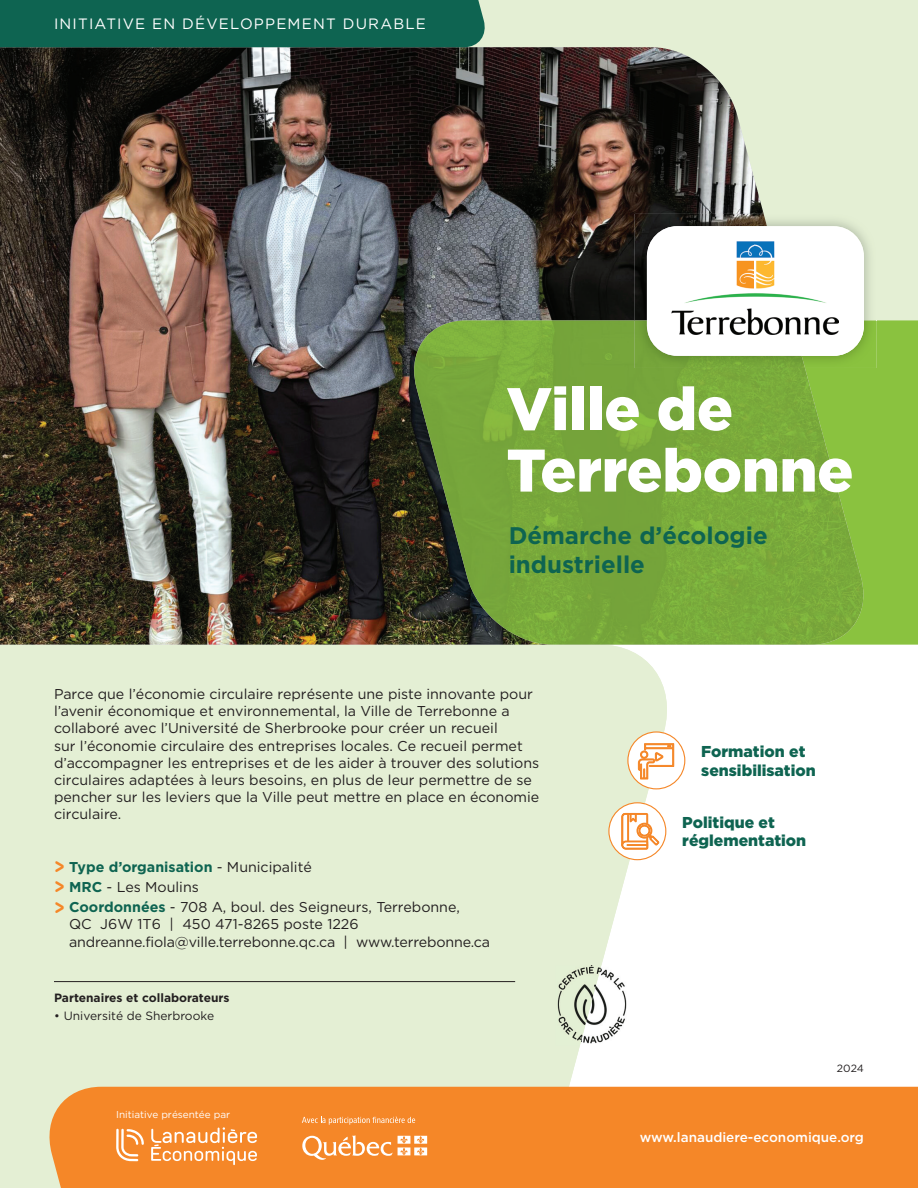
<style>
.page{position:relative;width:918px;height:1188px;background:#fff}
.page>*{position:absolute;margin:0;border:0;box-sizing:border-box;transform-origin:0 0}
.t1{font:900 60px/61.5px "Gotham HTF";letter-spacing:-.005em;color:#fff}
.t2{font:700 24px/28.8px "Gotham HTF";color:#0e6451}
.t3{font:900 15.75px/18.9px "Gotham HTF";color:#0e6451}
.t4{font:15px "Gotham HTF";letter-spacing:.08em;color:#fff}
.t5{font:14.25px/17.1px "Gotham HTF";color:#231f20}
.t6{font:500 13.5px "Gotham HTF";color:#fff}
.t7{font:700 12px "Gotham HTF";color:#231f20}
.t8{font:12px "Gotham HTF";color:#231f20}
.t9{font:10.5px "Gotham HTF";color:#231f20}
.t10{font:10.05px "Gotham HTF";color:#fff}
.s1{font-family:"Gotham Rounded";font-weight:700;font-size:21px;color:#f58728}
.s2{font-weight:700;color:#0e6451}
</style>
<div class="page">
<div style="left:0;top:645px;width:677px;height:543px;background:#e4efd4"></div>
<div style="left:0;top:0;width:918px;height:320px;background:#e4efd4"></div>
<img style="left:0;top:47px;width:764px;height:598px">
<img style="left:414px;top:320px;width:391px;height:325px">
<div style="left:0;top:0;width:485px;height:47px;background:#0e6451"></div>
<hr style="left:54px;top:981px;width:461px;height:1px;background:#231f20">
<div style="left:42px;top:1087px;width:876px;height:101px;background:#f58728"></div>
<svg style="left:116px;top:1129px;width:28px;height:32px"></svg>
<svg style="left:151px;top:1127px;width:106px;height:38px;background:#f7a35a"></svg>
<svg style="left:302px;top:1117px;width:113px;height:8px"></svg>
<svg style="left:302px;top:1135px;width:125px;height:25px"></svg>
<svg style="left:805px;top:320px;width:113px;height:325px;background:#86bb3e"></svg>
<img style="left:635px;top:214px;width:132px;height:106px">
<img style="left:805px;top:320px;width:71px;height:48px">
<img style="left:635px;top:320px;width:170px;height:48px">
<div style="left:647px;top:226px;width:217px;height:130px;background:#fff;border-radius:30px"></div>
<img style="left:672px;top:242px;width:166px;height:92px">
<svg style="left:628px;top:732px;width:57px;height:57px"></svg>
<svg style="left:638px;top:744px;width:36px;height:35px"></svg>
<div style="left:627px;top:731px;width:58px;height:58px;border:1px solid #f58728;border-radius:50%"></div>
<svg style="left:609px;top:803px;width:57px;height:57px"></svg>
<svg style="left:622px;top:813px;width:37px;height:36px"></svg>
<div style="left:608px;top:802px;width:58px;height:58px;border:1px solid #f58728;border-radius:50%"></div>
<img style="left:601px;top:965px;width:26px;height:80px">
<img style="left:555px;top:965px;width:46px;height:80px">
<p class="t4" style="left:54px;top:15px;width:373px">INITIATIVE EN DÉVELOPPEMENT DURABLE</p>
<h1 class="t1" style="left:507px;top:377px;width:349px">Ville de<br>Terrebonne</h1>
<h2 class="t2" style="left:509px;top:520px;width:261px">Démarche d’écologie industrielle</h2>
<p class="t5" style="left:54px;top:685px;width:487px">Parce que l’économie circulaire représente une piste innovante pour l’avenir économique et environnemental, la Ville de Terrebonne a collaboré avec l’Université de Sherbrooke pour créer un recueil<br>sur l’économie circulaire des entreprises locales. Ce recueil permet d’accompagner les entreprises et de les aider à trouver des solutions circulaires adaptées à leurs besoins, en plus de leur permettre de se pencher sur les leviers que la Ville peut mettre en place en économie circulaire.</p>
<p class="t5" style="left:54px;top:856px;width:407px;line-height:20.2px"><span class="s1">&gt;</span> <span class="s2">Type d’organisation</span> - Municipalité<br><span class="s1">&gt;</span> <span class="s2">MRC</span> - Les Moulins<br><span class="s1">&gt;</span> <span class="s2">Coordonnées</span> - 708 A, boul. des Seigneurs, Terrebonne,</p>
<p class="t5" style="left:69px;top:916px;width:423px">QC J6W 1T6 | 450 471-8265 poste 1226 andreanne.fiola@ville.terrebonne.qc.ca | www.terrebonne.ca</p>
<p class="t7" style="left:54px;top:991px;width:177px">Partenaires et collaborateurs</p>
<p class="t8" style="left:54px;top:1010px;width:162px">• Université de Sherbrooke</p>
<p class="t10" style="left:116px;top:1109px;width:116px">Initiative présentée par</p>
<p class="t3" style="left:701px;top:741px;width:116px">Formation et sensibilisation</p>
<p class="t3" style="left:682px;top:812px;width:125px">Politique et réglementation</p>
<p class="t9" style="left:837px;top:1062px;width:29px">2024</p>
<p class="t6" style="left:640px;top:1130px;width:226px">www.lanaudiere-economique.org</p>
</div>
